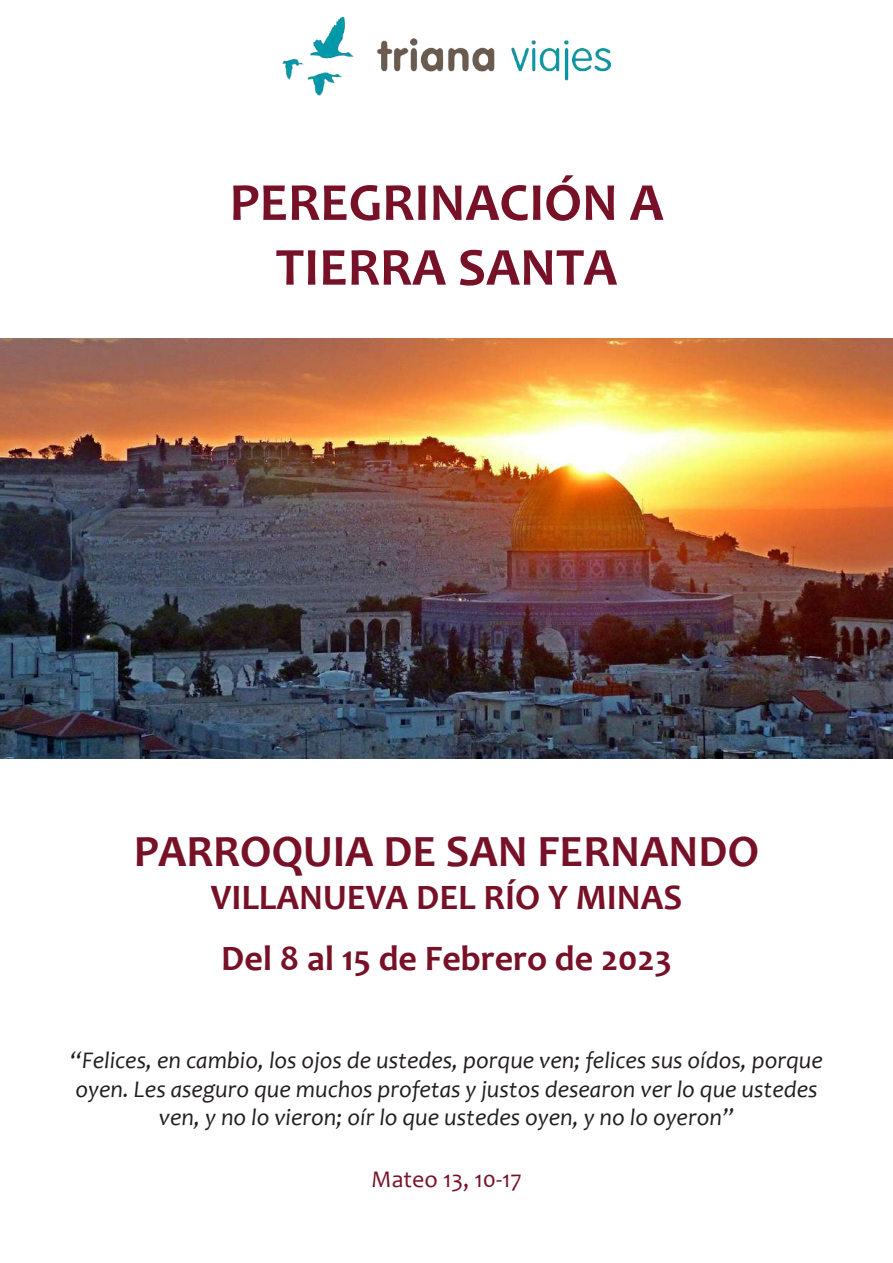
<style>
.page{position:relative;width:893px;height:1263px;background:#fff}
.page>*{position:absolute;margin:0;border:0;box-sizing:border-box;transform-origin:0 0}
.t1{font:700 54px/64.8px "Candara";color:#771127;text-align:center}
.t2{font:700 45px "Candara";color:#771127}
.t3{font:700 36px/60.2px "Candara";color:#771127}
.t4{font:italic 24px/28.8px "Candara";color:#231f20;text-align:center}
.t5{font:24px "Candara";color:#771127}
</style>
<div class="page">
<img style="left:0;top:339px;width:893px;height:419px">
<img style="left:283px;top:18px;width:327px;height:78px">
<h1 class="t1" style="left:229px;top:169px;width:436px">PEREGRINACIÓN A<br>TIERRA SANTA</h1>
<h2 class="t2" style="left:134px;top:823px;width:627px">PARROQUIA DE SAN FERNANDO</h2>
<h3 class="t3" style="left:211px;top:867px;width:473px">VILLANUEVA DEL RÍO Y MINAS<br>Del 8 al 15 de Febrero de 2023</h3>
<p class="t4" style="left:70px;top:1045px;width:754px">“Felices, en cambio, los ojos de ustedes, porque ven; felices sus oídos, porque oyen. Les aseguro que muchos profetas y justos desearon ver lo que ustedes ven, y no lo vieron; oír lo que ustedes oyen, y no lo oyeron”</p>
<p class="t5" style="left:371px;top:1164px;width:152px">Mateo 13, 10-17</p>
</div>
